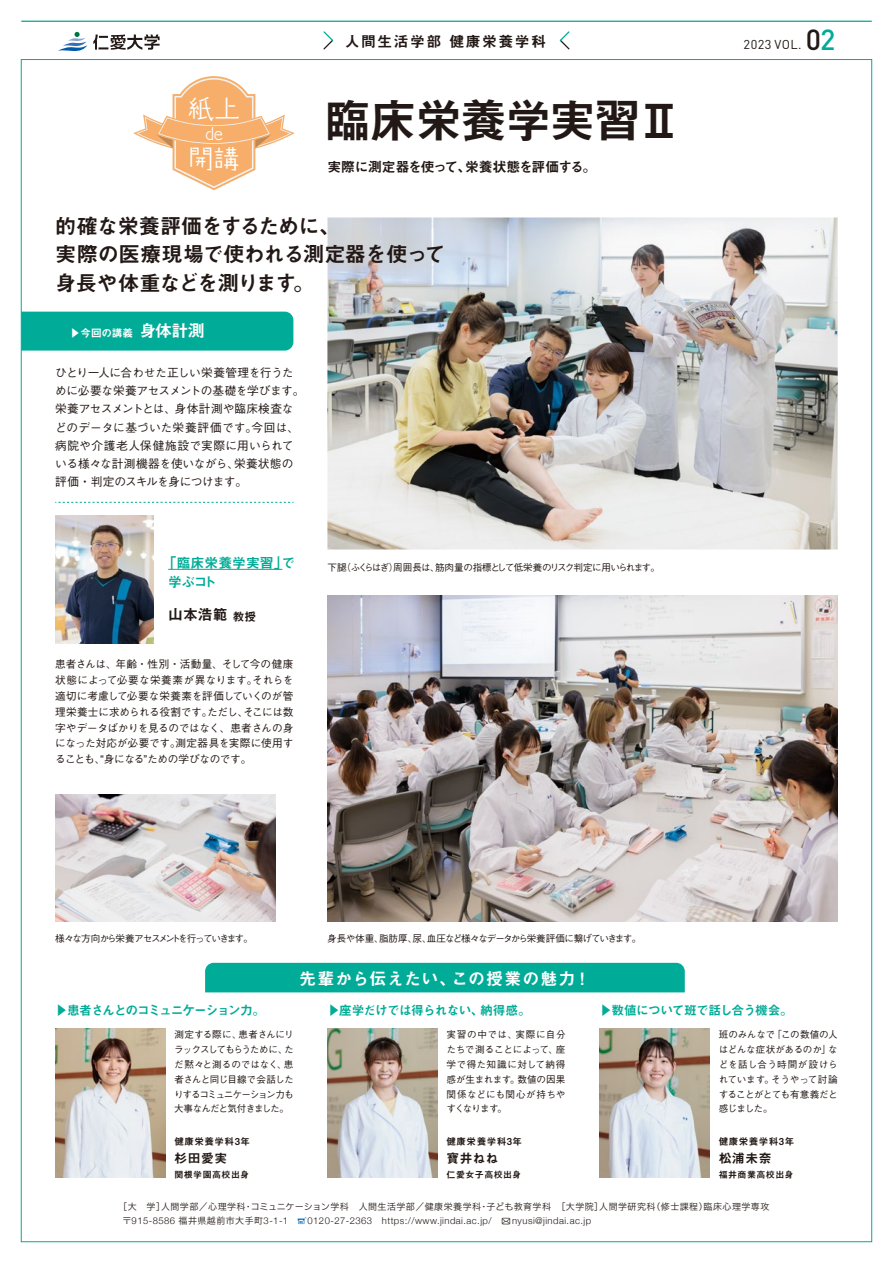
<style>
.page{position:relative;width:893px;height:1263px;background:#fff}
.page>*{position:absolute;margin:0;border:0;box-sizing:border-box;transform-origin:0 0}
.t1{font:46.8px "Midashi Go Pro MB31";letter-spacing:-.04em;color:#221815}
.t2{font:500 28.65px "DINOT";color:#221815}
.t3{font:27.3px/50.1px "TA kotodama r";color:#fff}
.t4{font:21.3px/28.7px "Midashi Go Pro MB31";letter-spacing:-.04em;color:#221815}
.t5{font:17.25px "TA kotodama r";color:#fff}
.t6{font:16.95px "Midashi Go Pro MB31";letter-spacing:.05em;color:#fff}
.t7{font:14.85px "Midashi Go Pro MB31";letter-spacing:.1em;color:#221815}
.t8{font:13.8px "Midashi Go Pro MB31";letter-spacing:-.03em;color:#221815}
.t9{font:13.8px/19.2px "Midashi Go Pro MB31";color:#00ac97}
.t10{font:12.75px "Midashi Go Pro MB31";letter-spacing:-.07em;color:#00ac97}
.t11{font:12.75px "Midashi Go Pro MB31";letter-spacing:-.05em;color:#00ac97}
.t12{font:12.75px "Midashi Go Pro MB31";letter-spacing:.05em;color:#221815}
.t13{font:12.75px "DINOT";letter-spacing:.025em;color:#221815}
.t14{font:500 11.7px/18px "Gothic BBB Pr 6 N";letter-spacing:-.015em;color:#221815}
.t15{font:500 10.65px/15.9px "Gothic BBB Pr 6 N";letter-spacing:-.02em;color:#221815;text-align:justify}
.t16{font:10.65px "Midashi Go Pro MB31";letter-spacing:-.015em;color:#fff}
.t17{font:500 9.6px/14.9px "Gothic BBB Pro";letter-spacing:-.05em;color:#221815;text-align:justify}
.t18{font:500 9.6px "Gothic BBB Pro";letter-spacing:-.07em;color:#221815}
.t19{font:500 9.6px "Gothic BBB Pro";letter-spacing:-.085em;color:#221815}
.t20{font:9.6px "Midashi Go Pro MB31";letter-spacing:.05em;color:#221815}
.t21{font:500 9.6px "Gothic BBB Pro";letter-spacing:-.135em;color:#221815}
.t22{font:300 9.45px "Helvetica Neue";letter-spacing:.05em;color:#221815}
.t23{font:9px "Hiragino UD Sans F Std N W3";letter-spacing:.05em;color:#221815}
.t24{font:9px "Midashi Go Pro MB31";letter-spacing:.05em;color:#221815}
.s1{color:#00ac97}
.s2{font-size:16.95px}
.s3{font-size:11.7px}
.s4{font-family:"Hiragino UD Sans F Std N W3";font-weight:400;font-size:9px}
.s5{font-family:"urala";font-weight:400;font-size:7.5px}
</style>
<div class="page">
<hr style="left:21px;top:21px;width:851px;height:1px;background:#00ac97">
<svg style="left:58px;top:32px;width:29px;height:19px"></svg>
<svg style="left:93px;top:35px;width:67px;height:15px"></svg>
<svg style="left:298px;top:1217px;width:8px;height:7px"></svg>
<img style="left:55px;top:515px;width:99px;height:128px">
<img style="left:55px;top:1028px;width:110px;height:150px">
<img style="left:327px;top:217px;width:511px;height:332px">
<img style="left:327px;top:595px;width:511px;height:326px">
<img style="left:55px;top:795px;width:221px;height:126px">
<div style="left:205px;top:963px;width:480px;height:29px;background:#00ac97"></div>
<svg style="left:133px;top:76px;width:162px;height:114px"></svg>
<div style="left:21px;top:312px;width:272px;height:39px;background:#00ac97"></div>
<hr style="left:168px;top:569px;width:114px;height:1px;background:#00ac97">
<img style="left:600px;top:1028px;width:110px;height:150px">
<img style="left:327px;top:1028px;width:111px;height:150px">
<svg style="left:55px;top:502px;width:238px;height:1px"></svg>
<svg style="left:323px;top:31px;width:11px;height:19px"></svg>
<svg style="left:559px;top:31px;width:11px;height:19px"></svg>
<h3 class="t3" style="left:187px;top:83px;width:55px">紙上開講</h3>
<h3 class="t5" style="left:205px;top:123px;width:19px">de</h3>
<h3 class="t7" style="left:345px;top:30px;width:203px">人間生活学部 健康栄養学科</h3>
<h3 class="t13" style="left:744px;top:37px;width:59px">2023 VOL.</h3>
<h2 class="t2" style="left:806px;top:21px;width:31px">0<span class="s1">2</span></h2>
<h1 class="t1" style="left:325px;top:83px;width:359px">臨床栄養学実習Ⅱ</h1>
<h3 class="t8" style="left:327px;top:156px;width:270px">実際に測定器を使って、栄養状態を評価する。</h3>
<h3 class="t4" style="left:55px;top:209px;width:392px">的確な栄養評価をするために、<br>実際の医療現場で使われる測定器を使って身長や体重などを測ります。</h3>
<p class="t16" style="left:70px;top:325px;width:136px">▶今回の講義 <span class="s2">身体計測</span></p>
<p class="t14" style="left:55px;top:363px;width:251px">ひとり一人に合わせた正しい栄養管理を行うために必要な栄養アセスメントの基礎を学びます。栄養アセスメントとは、身体計測や臨床検査などのデータに基づいた栄養評価です。今回は、病院や介護老人保健施設で実際に用いられている様々な計測機器を使いながら、栄養状態の評価・判定のスキルを身につけます。</p>
<h3 class="t9" style="left:168px;top:551px;width:129px;text-indent:-5px">「臨床栄養学実習」で学ぶコト</h3>
<h3 class="t7" style="left:168px;top:603px;width:89px">山本浩範 <span class="s3">教授</span></h3>
<p class="t15" style="left:55px;top:655px;width:240px">患者さんは、年齢・性別・活動量、そして今の健康状態によって必要な栄養素が異なります。それらを適切に考慮して必要な栄養素を評価していくのが管理栄養士に求められる役割です。ただし、そこには数字やデータばかりを見るのではなく、患者さんの身になった対応が必要です。測定器具を実際に使用することも、“身になる”ための学びなのです。</p>
<p class="t18" style="left:327px;top:559px;width:334px">下腿（ふくらはぎ）周囲長は、筋肉量の指標として低栄養のリスク判定に用いられます。</p>
<p class="t21" style="left:55px;top:931px;width:199px">様々な方向から栄養アセスメントを行っていきます。</p>
<p class="t19" style="left:327px;top:931px;width:316px">身長や体重、脂肪厚、尿、血圧など様々なデータから栄養評価に繋げていきます。</p>
<h3 class="t10" style="left:55px;top:1000px;width:212px">▶患者さんとのコミュニケーション力。</h3>
<h3 class="t6" style="left:299px;top:965px;width:293px">先輩から伝えたい、この授業の魅力！</h3>
<h3 class="t10" style="left:327px;top:1000px;width:205px">▶座学だけでは得られない、納得感。</h3>
<p class="t17" style="left:174px;top:1026px;width:121px">測定する際に、患者さんにリラックスしてもらうために、ただ黙々と測るのではなく、患者さんと同じ目線で会話したりするコミュニケーション力も大事なんだと気付きました。</p>
<p class="t20" style="left:174px;top:1133px;width:77px">健康栄養学科3年</p>
<h3 class="t12" style="left:174px;top:1147px;width:54px">杉田愛実</h3>
<p class="t24" style="left:174px;top:1168px;width:76px">関根学園高校出身</p>
<p class="t17" style="left:447px;top:1026px;width:120px">実習の中では、実際に自分たちで測ることによって、座学で得た知識に対して納得感が生まれます。数値の因果関係などにも関心が持ちやすくなります。</p>
<p class="t20" style="left:447px;top:1133px;width:77px">健康栄養学科3年</p>
<h3 class="t12" style="left:447px;top:1147px;width:53px">寶井ねね</h3>
<p class="t24" style="left:447px;top:1168px;width:76px">仁愛女子高校出身</p>
<h3 class="t11" style="left:600px;top:1000px;width:195px">▶数値について班で話し合う機会。</h3>
<p class="t17" style="left:719px;top:1026px;width:120px">班のみんなで「この数値の人はどんな症状があるのか」などを話し合う時間が設けられています。そうやって討論することがとても有意義だと感じました。</p>
<p class="t20" style="left:719px;top:1133px;width:77px">健康栄養学科3年</p>
<h3 class="t12" style="left:719px;top:1147px;width:54px">松浦未奈</h3>
<p class="t24" style="left:719px;top:1168px;width:76px">福井商業高校出身</p>
<p class="t23" style="left:118px;top:1200px;width:653px">［大　学］人間学部／心理学科・コミュニケーション学科　人間生活学部／健康栄養学科・子ども教育学科　［大学院］人間学研究科（修士課程）臨床心理学専攻</p>
<p class="t22" style="left:122px;top:1213px;width:167px"><span class="s4">〒</span>915-8586 <span class="s4">福井県越前市大手町</span>3-1-1</p>
<p class="t22" style="left:308px;top:1213px;width:285px">0120-27-2363 https://www.jindai.ac.jp/ <span class="s5">m</span>nyusi@jindai.ac.jp</p>
</div>
